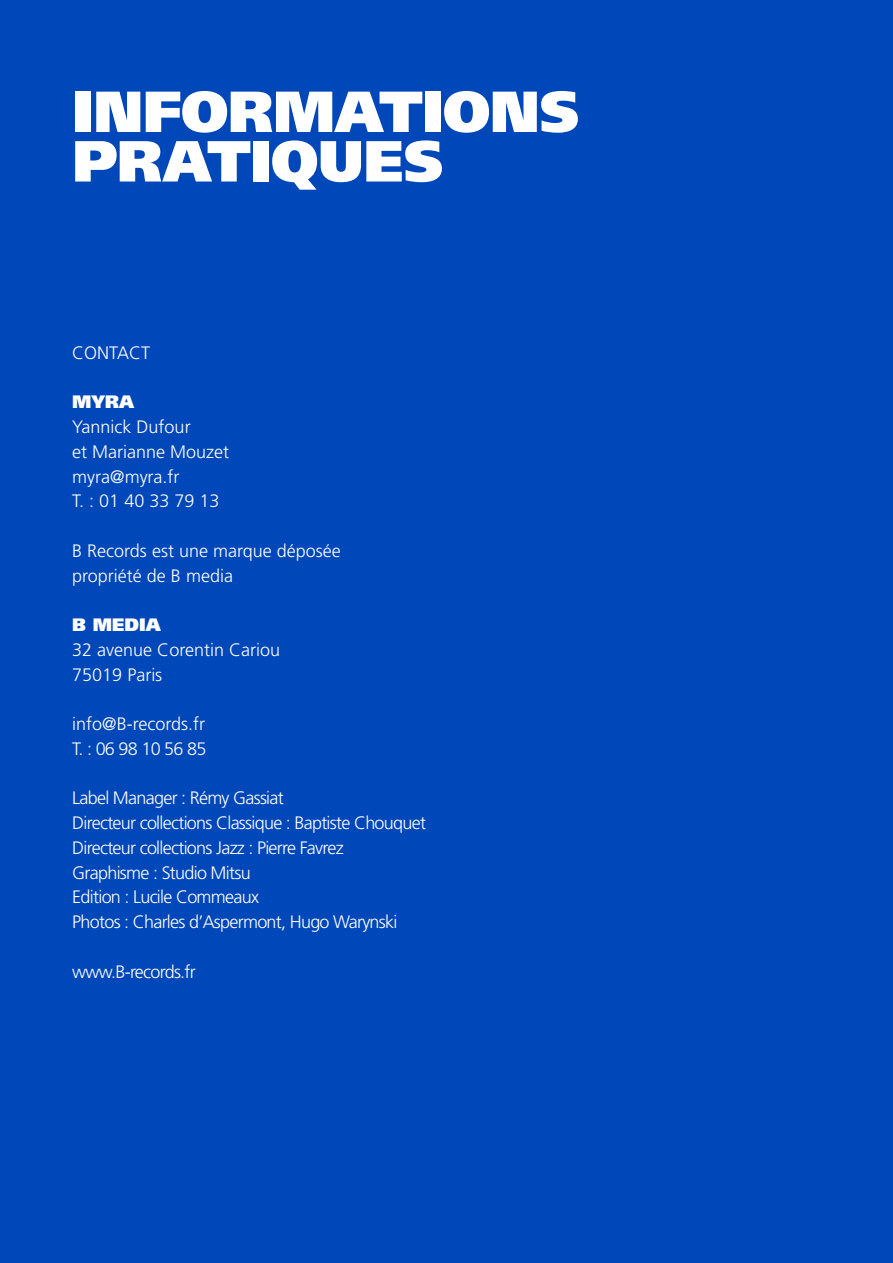
<style>
.page{position:relative;width:893px;height:1263px;background:#fff}
.page>*{position:absolute;margin:0;border:0;box-sizing:border-box;transform-origin:0 0}
.t1{font:900 57.9px/49.5px "Frutiger LT Std";letter-spacing:-.005em;color:#fff}
.t2{font:300 18px/24.8px "Frutiger LT Std";letter-spacing:-.04em;color:#fff}
.t3{font:300 18px/24.8px "Frutiger LT Std";color:#fff}
.t4{font:900 18px "Frutiger LT Std";color:#fff}
</style>
<div class="page">
<div style="left:0;top:0;width:893px;height:1262px;background:#0047ba"></div>
<h1 class="t1" style="left:72px;top:87px;width:508px">INFORMATIONS<br>PRATIQUES</h1>
<p class="t3" style="left:72px;top:341px;width:79px">CONTACT</p>
<p class="t4" style="left:72px;top:391px;width:63px">MYRA</p>
<p class="t3" style="left:72px;top:415px;width:159px">Yannick Dufour<br>et Marianne Mouzet myra@myra.fr<br>T. : 01 40 33 79 13</p>
<p class="t3" style="left:72px;top:539px;width:270px">B Records est une marque déposée propriété de B media</p>
<p class="t4" style="left:72px;top:614px;width:90px">B MEDIA</p>
<p class="t3" style="left:72px;top:638px;width:209px">32 avenue Corentin Cariou<br>75019 Paris</p>
<p class="t3" style="left:72px;top:712px;width:136px">info@B-records.fr<br>T. : 06 98 10 56 85</p>
<p class="t2" style="left:72px;top:786px;width:355px">Label Manager : Rémy Gassiat<br>Directeur collections Classique : Baptiste Chouquet Directeur collections Jazz : Pierre Favrez<br>Graphisme : Studio Mitsu<br>Edition : Lucile Commeaux<br>Photos : Charles d’Aspermont, Hugo Warynski</p>
<p class="t2" style="left:72px;top:959px;width:125px">www.B-records.fr</p>
</div>
